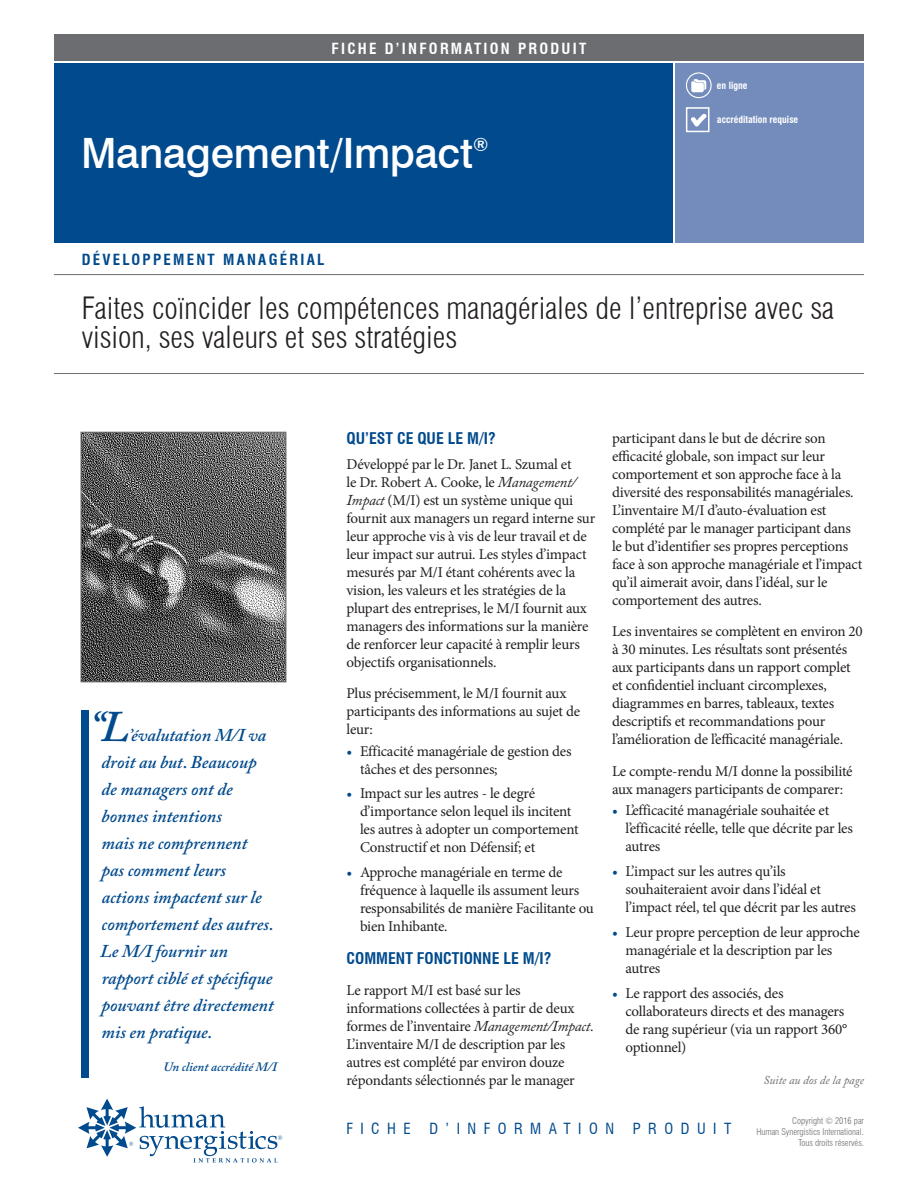
<style>
.page{position:relative;width:918px;height:1188px;background:#fff}
.page>*{position:absolute;margin:0;border:0;box-sizing:border-box;transform-origin:0 0}
.L_bar_Call-out_lrg{font:italic 600 43.5px "Adobe Caslon Pro";color:#004a8d}
.Heading_Prod_Title{font:500 41.85px "Swiss 721 BT";letter-spacing:-.005em;color:#fff}
.Prod_s_Tag_Line{font:300 condensed 30px/28.5px "Swiss 721 BT";color:#231f20}
.Heading_Prod_Title-2{font:500 18.3px "Swiss 721 BT";color:#fff}
.L_bar_Call-out_lrg-2{font:italic 600 18px/27px "Adobe Caslon Pro";color:#004a8d}
.Bullet_-_Last_in_lis{font:700 condensed 15.75px "Swiss 721 BT";color:#004a8d}
.Subhead{font:700 condensed 15.75px "Swiss 721 BT";color:#004a8d}
.Body{font:15px/18px "Minion Pro";letter-spacing:-.015em;color:#231f20}
.Bullets{font:15px/18px "Minion Pro";letter-spacing:-.015em;color:#231f20}
.Bullet_-_Last_in_lis-2{font:15px/18px "Minion Pro";letter-spacing:-.015em;color:#231f20}
.Body_Before_bullets{font:15px/18px "Minion Pro";letter-spacing:-.015em;color:#231f20}
.t1{font:condensed 15px "Swiss 721 BT";letter-spacing:.5em;color:#004a8d}
.t2{font:700 condensed 15px "Swiss 721 BT";letter-spacing:.15em;color:#fff}
.Ind_Team_Org_Leader{font:700 condensed 15px "Swiss 721 BT";letter-spacing:.15em;color:#004a8d}
.L_bar_Call-out_lrg-3{font:italic 600 12.75px "Adobe Caslon Pro";color:#004a8d}
.Continued_on_back{font:italic 12px "Adobe Caslon Pro";color:#6c6d70}
.t3{font:700 condensed 9.75px "Swiss 721 BT";color:#fff}
.t4{font:300 condensed 9px/10.8px "Swiss 721 BT";color:#6c6d70;text-align:right}
.s1{font-family:"Adobe Caslon Pro";font-style:italic}
.s2{color:#004a8d}
</style>
<div class="page">
<div style="left:676px;top:64px;width:188px;height:179px;background:#748cbb"></div>
<div style="left:54px;top:34px;width:810px;height:27px;background:#6c6d70"></div>
<div style="left:54px;top:64px;width:619px;height:179px;background:#004a8d"></div>
<svg style="left:78px;top:1099px;width:204px;height:64px"></svg>
<hr style="left:54px;top:373px;width:810px;height:1px;background:#6c6d70">
<hr style="left:54px;top:274px;width:810px;height:1px;background:#6c6d70">
<img style="left:83px;top:434px;width:201px;height:246px">
<div style="left:81px;top:432px;width:205px;height:250px;border:1px solid #6c6d70"></div>
<svg style="left:686px;top:73px;width:25px;height:25px"></svg>
<div style="left:686px;top:72px;width:26px;height:26px;border:1px solid #fff;border-radius:50%"></div>
<svg style="left:691px;top:79px;width:15px;height:13px"></svg>
<div style="left:81px;top:711px;width:8px;height:367px;background:#004a8d"></div>
<svg style="left:691px;top:114px;width:16px;height:13px"></svg>
<div style="left:686px;top:107px;width:24px;height:25px;border:2px solid #fff"></div>
<p class="t2" style="left:332px;top:40px;width:256px">FICHE D’INFORMATION PRODUIT</p>
<p class="Heading_Prod_Title" style="left:81px;top:127px;width:393px">Management/Impact</p>
<p class="Heading_Prod_Title-2" style="left:473px;top:134px;width:17px">®</p>
<p class="Ind_Team_Org_Leader" style="left:82px;top:251px;width:244px">DÉVELOPPEMENT MANAGÉRIAL</p>
<p class="t3" style="left:717px;top:79px;width:32px">en ligne</p>
<p class="t3" style="left:717px;top:114px;width:83px">accréditation requise</p>
<p class="Prod_s_Tag_Line" style="left:82px;top:294px;width:754px">Faites coïncider les compétences managériales de l’entreprise avec sa vision, ses valeurs et ses stratégies</p>
<p class="L_bar_Call-out_lrg" style="left:89px;top:701px;width:42px">“L</p>
<p class="L_bar_Call-out_lrg-2" style="left:100px;top:722px;width:175px;text-indent:29px">’évalutation M/I va droit au but. Beaucoup de managers ont de bonnes intentions<br>mais ne comprennent<br>pas comment leurs actions impactent sur le comportement des autres.<br>Le M/I fournir un rapport ciblé et spécifique pouvant être directement mis en pratique.</p>
<p class="L_bar_Call-out_lrg-3" style="left:163px;top:1059px;width:115px">Un client accrédité M/I</p>
<p class="Subhead" style="left:346px;top:429px;width:151px">QU’EST CE QUE LE M/I?</p>
<p class="Body" style="left:346px;top:455px;width:250px">Développé par le Dr. Janet L. Szumal et<br>le Dr. Robert A. Cooke, le <span class="s1">Management/ Impact</span> (M/I) est un système unique qui fournit aux managers un regard interne sur leur approche vis à vis de leur travail et de leur impact sur autrui. Les styles d’impact mesurés par M/I étant cohérents avec la vision, les valeurs et les stratégies de la plupart des entreprises, le M/I fournit aux managers des informations sur la manière de renforcer leur capacité à remplir leurs objectifs organisationnels.</p>
<p class="Body_Before_bullets" style="left:346px;top:684px;width:235px">Plus précisemment, le M/I fournit aux participants des informations au sujet de leur:</p>
<p class="Bullets" style="left:360px;top:742px;width:213px;text-indent:-14px"><span class="s2">•</span> Efficacité managériale de gestion des tâches et des personnes;</p>
<p class="Bullets" style="left:360px;top:785px;width:220px;text-indent:-14px"><span class="s2">•</span> Impact sur les autres - le degré d’importance selon lequel ils incitent les autres à adopter un comportement Constructif et non Défensif; et</p>
<p class="Bullet_-_Last_in_lis-2" style="left:360px;top:864px;width:235px;text-indent:-14px"><span class="s2">•</span> Approche managériale en terme de fréquence à laquelle ils assument leurs responsabilités de manière Facilitante ou bien Inhibante.</p>
<p class="Bullet_-_Last_in_lis" style="left:346px;top:948px;width:207px">COMMENT FONCTIONNE LE M/I?</p>
<p class="Body" style="left:346px;top:981px;width:249px">Le rapport M/I est basé sur les informations collectées à partir de deux formes de l’inventaire <span class="s1">Management/Impact</span>.<br>L’inventaire M/I de description par les autres est complété par environ douze répondants sélectionnés par le manager</p>
<p class="Body" style="left:612px;top:429px;width:252px">participant dans le but de décrire son efficacité globale, son impact sur leur comportement et son approche face à la diversité des responsabilités managériales.<br>L’inventaire M/I d’auto-évaluation est complété par le manager participant dans le but d’identifier ses propres perceptions face à son approche managériale et l’impact qu’il aimerait avoir, dans l’idéal, sur le comportement des autres.</p>
<p class="Body" style="left:612px;top:623px;width:252px">Les inventaires se complètent en environ 20 à 30 minutes. Les résultats sont présentés aux participants dans un rapport complet et confidentiel incluant circomplexes, diagrammes en barres, tableaux, textes descriptifs et recommandations pour l’amélioration de l’efficacité managériale.</p>
<p class="Body_Before_bullets" style="left:612px;top:762px;width:242px">Le compte-rendu M/I donne la possibilité aux managers participants de comparer:</p>
<p class="Bullets" style="left:626px;top:802px;width:229px;text-indent:-14px"><span class="s2">•</span> L’efficacité managériale souhaitée et l’efficacité réelle, telle que décrite par les autres</p>
<p class="Bullets" style="left:626px;top:862px;width:232px;text-indent:-14px"><span class="s2">•</span> L’impact sur les autres qu’ils souhaiteraient avoir dans l’idéal et l’impact réel, tel que décrit par les autres</p>
<p class="Bullets" style="left:626px;top:923px;width:236px;text-indent:-14px"><span class="s2">•</span> Leur propre perception de leur approche managériale et la description par les autres</p>
<p class="Bullet_-_Last_in_lis-2" style="left:626px;top:984px;width:223px;text-indent:-14px"><span class="s2">•</span> Le rapport des associés, des collaborateurs directs et des managers de rang supérieur (via un rapport 360° optionnel)</p>
<p class="Continued_on_back" style="left:763px;top:1073px;width:102px">Suite au dos de la page</p>
<p class="t1" style="left:346px;top:1120px;width:386px">FICHE D’INFORMATION PRODUIT</p>
<p class="t4" style="left:756px;top:1116px;width:109px">Copyright © 2016 par<br>Human Synergistics International.<br>Tous droits réservés.</p>
</div>
